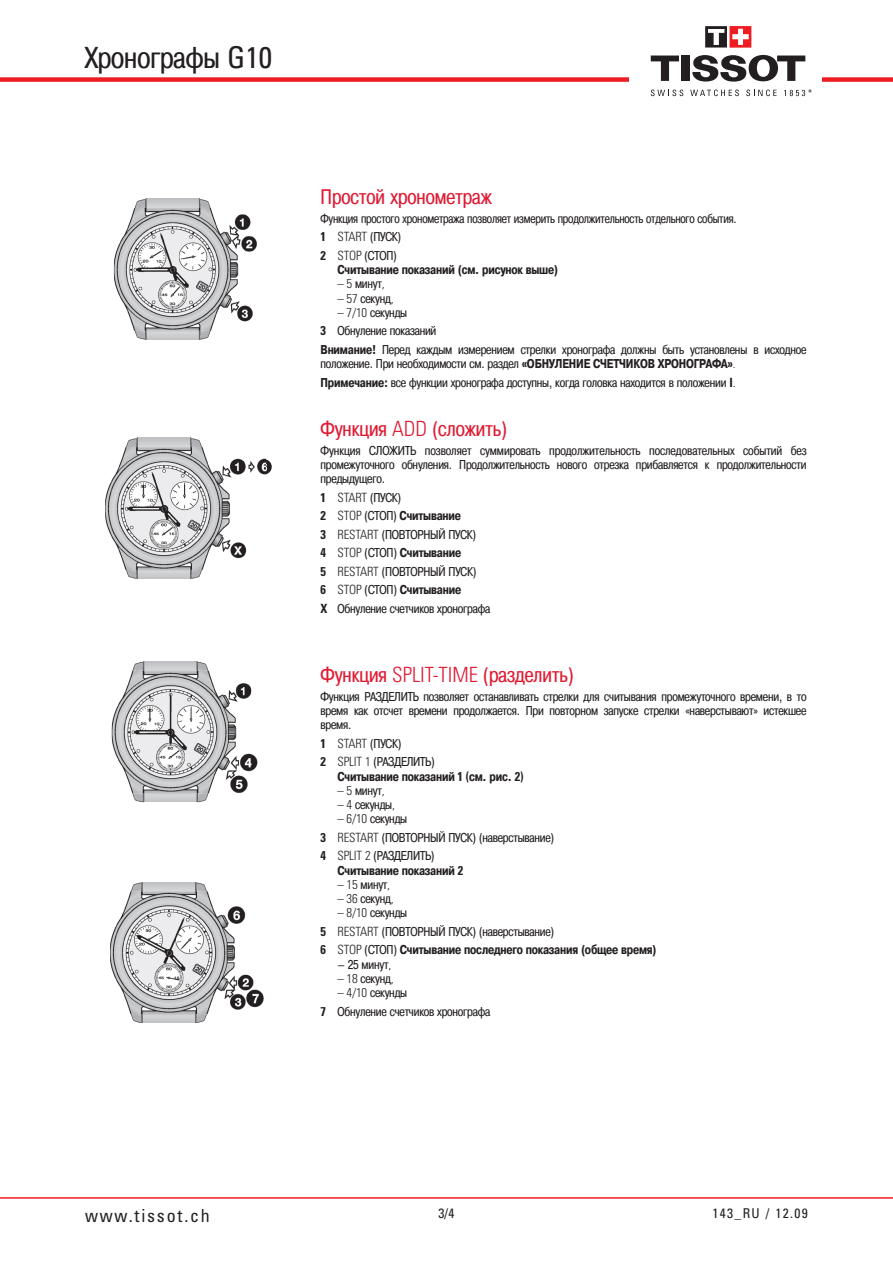
<style>
.page{position:relative;width:893px;height:1263px;background:#fff}
.page>*{position:absolute;margin:0;border:0;box-sizing:border-box;transform-origin:0 0}
.t1{font:30px "Pragmatica Cond C";color:#231f20}
.t2{font:21px "Pragmatica Cond C";color:#df1b33}
.t3{font:condensed 18px "Univers";letter-spacing:.1em;color:#231f20}
.t4{font:condensed 13.5px "Univers";letter-spacing:.1em;color:#231f20}
.t5{font:12.75px/18.5px "Pragmatica Cond C";letter-spacing:-.015em;color:#231f20}
.t6{font:12.75px/18.5px "Pragmatica Cond C";letter-spacing:-.015em;color:#231f20;scale:.96 1}
.t7{font:700 12.75px "Pragmatica Cond C";letter-spacing:-.015em;color:#231f20}
.t8{font:condensed 9px "Univers";color:#231f20}
.s1{font-family:"Univers";font-stretch:condensed}
.s2{font-family:"Univers";font-weight:700;font-stretch:condensed}
.s3{font-family:"Univers";font-weight:300;font-stretch:condensed}
.s4{font-weight:700}
</style>
<div class="page">
<div style="left:0;top:77px;width:893px;height:5px;background:#ee1d23"></div>
<div style="left:629px;top:13px;width:192px;height:110px;background:#fff"></div>
<svg style="left:651px;top:90px;width:32px;height:6px"></svg>
<svg style="left:690px;top:90px;width:49px;height:6px"></svg>
<svg style="left:746px;top:90px;width:31px;height:6px"></svg>
<svg style="left:784px;top:90px;width:21px;height:6px"></svg>
<svg style="left:651px;top:56px;width:28px;height:25px"></svg>
<div style="left:681px;top:56px;width:9px;height:25px;background:#231f20"></div>
<svg style="left:692px;top:54px;width:113px;height:28px"></svg>
<svg style="left:705px;top:26px;width:46px;height:22px"></svg>
<hr style="left:0;top:1197px;width:893px;height:2px;background:#ee1d23">
<img style="left:114px;top:208px;width:143px;height:123px">
<svg style="left:141px;top:198px;width:70px;height:142px"></svg>
<img style="left:135px;top:200px;width:75px;height:139px">
<img style="left:105px;top:447px;width:161px;height:123px">
<svg style="left:133px;top:437px;width:69px;height:142px"></svg>
<img style="left:126px;top:439px;width:75px;height:139px">
<svg style="left:266px;top:459px;width:6px;height:15px"></svg>
<img style="left:112px;top:671px;width:146px;height:122px">
<svg style="left:132px;top:661px;width:67px;height:142px"></svg>
<img style="left:133px;top:662px;width:75px;height:140px">
<img style="left:110px;top:891px;width:154px;height:123px">
<svg style="left:137px;top:882px;width:70px;height:141px"></svg>
<img style="left:131px;top:883px;width:75px;height:139px">
<h1 class="t1" style="left:85px;top:40px;width:189px">Хронографы <span class="s1">G10</span></h1>
<p class="t8" style="left:808px;top:87px;width:5px">*</p>
<h2 class="t2" style="left:321px;top:185px;width:173px">Простой хронометраж</h2>
<p class="t6" style="left:321px;top:209px;width:435px">Функция простого хронометража позволяет измерить продолжительность отдельного события.<br><span class="s2">1</span> <span class="s3">START</span> (ПУСК)<br><span class="s2">2</span> <span class="s3">STOP</span> (СТОП)</p>
<p class="t7" style="left:338px;top:263px;width:222px">Считывание показаний (см. рисунок выше)</p>
<p class="t5" style="left:338px;top:275px;width:49px"><span class="s3">– 5</span> минут<span class="s3">,</span></p>
<p class="t5" style="left:338px;top:289px;width:58px"><span class="s3">– 57</span> секунд<span class="s3">,</span></p>
<p class="t5" style="left:321px;top:303px;width:487px;text-indent:17px"><span class="s3">– 7/10</span> секунды<br><span class="s2">3</span> Обнуление показаний<br><span class="s4">Внимание!</span> Перед каждым измерением стрелки хронографа должны быть установлены в исходное</p>
<p class="t5" style="left:321px;top:354px;width:416px">положение. При необходимости см. раздел <span class="s2">«</span><span class="s4">ОБНУЛЕНИЕ СЧЕТЧИКОВ ХРОНОГРАФА</span><span class="s2">»</span><span class="s3">.<br></span><span class="s4">Примечание:</span> все функции хронографа доступны, когда головка находится в положении <span class="s2">I</span><span class="s3">.</span></p>
<h2 class="t2" style="left:321px;top:417px;width:188px">Функция <span class="s3">ADD</span> (сложить)</h2>
<p class="t5" style="left:321px;top:443px;width:488px;line-height:14.2px;text-align:justify">Функция СЛОЖИТЬ позволяет суммировать продолжительность последовательных событий без промежуточного обнуления. Продолжительность нового отрезка прибавляется к продолжительности предыдущего.</p>
<p class="t5" style="left:321px;top:488px;width:171px"><span class="s2">1</span> <span class="s3">START</span> (ПУСК)<br><span class="s2">2</span> <span class="s3">STOP</span> (СТОП) <span class="s4">Считывание<br></span><span class="s2">3</span> <span class="s3">RESTART</span> (ПОВТОРНЫЙ ПУСК)<br><span class="s2">4</span> <span class="s3">STOP</span> (СТОП) <span class="s4">Считывание<br></span><span class="s2">5</span> <span class="s3">RESTART</span> (ПОВТОРНЫЙ ПУСК)<br><span class="s2">6</span> <span class="s3">STOP</span> (СТОП) <span class="s4">Считывание<br></span><span class="s2">X</span> Обнуление счетчиков хронографа</p>
<h2 class="t2" style="left:321px;top:663px;width:255px">Функция <span class="s3">SPLIT-TIME</span> (разделить)</h2>
<p class="t5" style="left:321px;top:689px;width:487px;line-height:14.2px;text-align:justify">Функция РАЗДЕЛИТЬ позволяет останавливать стрелки для считывания промежуточного времени, в то время как отсчет времени продолжается. При повторном запуске стрелки «наверстывают» истекшее время.</p>
<p class="t5" style="left:321px;top:734px;width:116px"><span class="s2">1</span> <span class="s3">START</span> (ПУСК)<br><span class="s2">2</span> <span class="s3">SPLIT 1</span> (РАЗДЕЛИТЬ)</p>
<p class="t7" style="left:338px;top:769px;width:187px">Считывание показаний <span class="s1">1 (</span>см. рис. <span class="s1">2)</span></p>
<p class="t5" style="left:338px;top:781px;width:49px"><span class="s3">– 5</span> минут<span class="s3">,</span></p>
<p class="t5" style="left:338px;top:795px;width:59px"><span class="s3">– 4</span> секунды<span class="s3">,</span></p>
<p class="t5" style="left:321px;top:810px;width:235px;text-indent:17px"><span class="s3">– 6/10</span> секунды<br><span class="s2">3</span> <span class="s3">RESTART</span> (ПОВТОРНЫЙ ПУСК) (наверстывание)<br><span class="s2">4</span> <span class="s3">SPLIT 2</span> (РАЗДЕЛИТЬ)</p>
<p class="t7" style="left:338px;top:863px;width:127px">Считывание показаний <span class="s1">2</span></p>
<p class="t5" style="left:338px;top:875px;width:54px"><span class="s3">– 15</span> минут<span class="s3">,</span></p>
<p class="t5" style="left:338px;top:889px;width:58px"><span class="s3">– 36</span> секунд<span class="s3">,</span></p>
<p class="t5" style="left:321px;top:904px;width:338px;text-indent:17px"><span class="s3">– 8/10</span> секунды<br><span class="s2">5</span> <span class="s3">RESTART</span> (ПОВТОРНЫЙ ПУСК) (наверстывание)<br><span class="s2">6</span> <span class="s3">STOP</span> (СТОП) <span class="s4">Считывание последнего показания (общее время)</span></p>
<p class="t5" style="left:338px;top:955px;width:55px">– 25 минут<span class="s3">,</span></p>
<p class="t5" style="left:338px;top:969px;width:58px"><span class="s3">– 18</span> секунд<span class="s3">,</span></p>
<p class="t5" style="left:321px;top:984px;width:171px;text-indent:17px"><span class="s3">– 4/10</span> секунды<br><span class="s2">7</span> Обнуление счетчиков хронографа</p>
<h3 class="t3" style="left:85px;top:1204px;width:126px">www.tissot.ch</h3>
<p class="t4" style="left:439px;top:1205px;width:17px">3/4</p>
<p class="t4" style="left:713px;top:1205px;width:97px">143_RU / 12.09</p>
</div>
